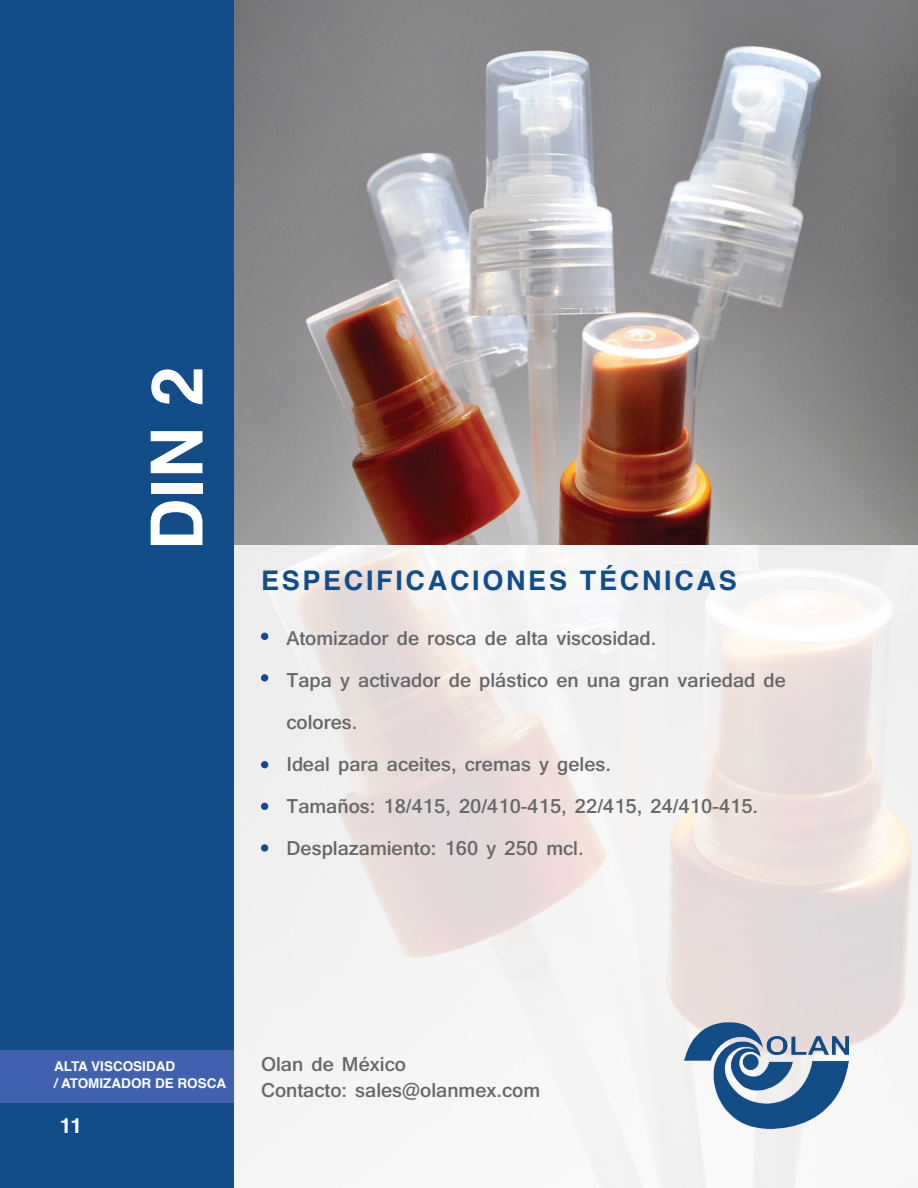
<style>
.page{position:relative;width:918px;height:1188px;background:#fff}
.page>*{position:absolute;margin:0;border:0;box-sizing:border-box;transform-origin:0 0}
.t1{font:700 72px "Helvetica";color:#fff}
.t2{font:700 27px "Helvetica";letter-spacing:.1em;color:#124d89}
.t3{font:700 21px/42px "Shruti";color:#67676a}
.t4{font:700 21px "Helvetica";color:#fff}
.t5{font:700 13.5px/16.2px "Helvetica";color:#fff}
</style>
<div class="page">
<img style="left:234px;top:544px;width:684px;height:644px">
<div style="left:0;top:0;width:234px;height:1188px;background:#124d89"></div>
<img style="left:234px;top:0;width:684px;height:544px">
<div style="left:0;top:1051px;width:234px;height:52px;background:#4061ad"></div>
<img style="left:684px;top:1019px;width:168px;height:115px">
<div style="left:261px;top:633px;width:7px;height:7px;background:#124d89;border-radius:50%"></div>
<div style="left:261px;top:803px;width:7px;height:7px;background:#124d89;border-radius:50%"></div>
<div style="left:261px;top:761px;width:7px;height:7px;background:#124d89;border-radius:50%"></div>
<div style="left:261px;top:674px;width:7px;height:8px;background:#124d89;border-radius:50%"></div>
<div style="left:261px;top:844px;width:7px;height:8px;background:#124d89;border-radius:50%"></div>
<h1 class="t1" style="left:119px;top:550px;width:186px;rotate:-90deg">DIN 2</h1>
<p class="t2" style="left:261px;top:558px;width:477px">ESPECIFICACIONES TÉCNICAS</p>
<p class="t3" style="left:286px;top:616px;width:501px">Atomizador de rosca de alta viscosidad.<br>Tapa y activador de plástico en una gran variedad de colores.<br>Ideal para aceites, cremas y geles.<br>Tamaños: 18/415, 20/410-415, 22/415, 24/410-415.<br>Desplazamiento: 160 y 250 mcl.</p>
<p class="t5" style="left:54px;top:1059px;width:174px">ALTA VISCOSIDAD<br>/ ATOMIZADOR DE ROSCA</p>
<p class="t3" style="left:261px;top:1052px;width:281px;line-height:25.2px">Olan de México<br>Contacto: sales@olanmex.com</p>
<p class="t4" style="left:60px;top:1108px;width:24px">11</p>
</div>
